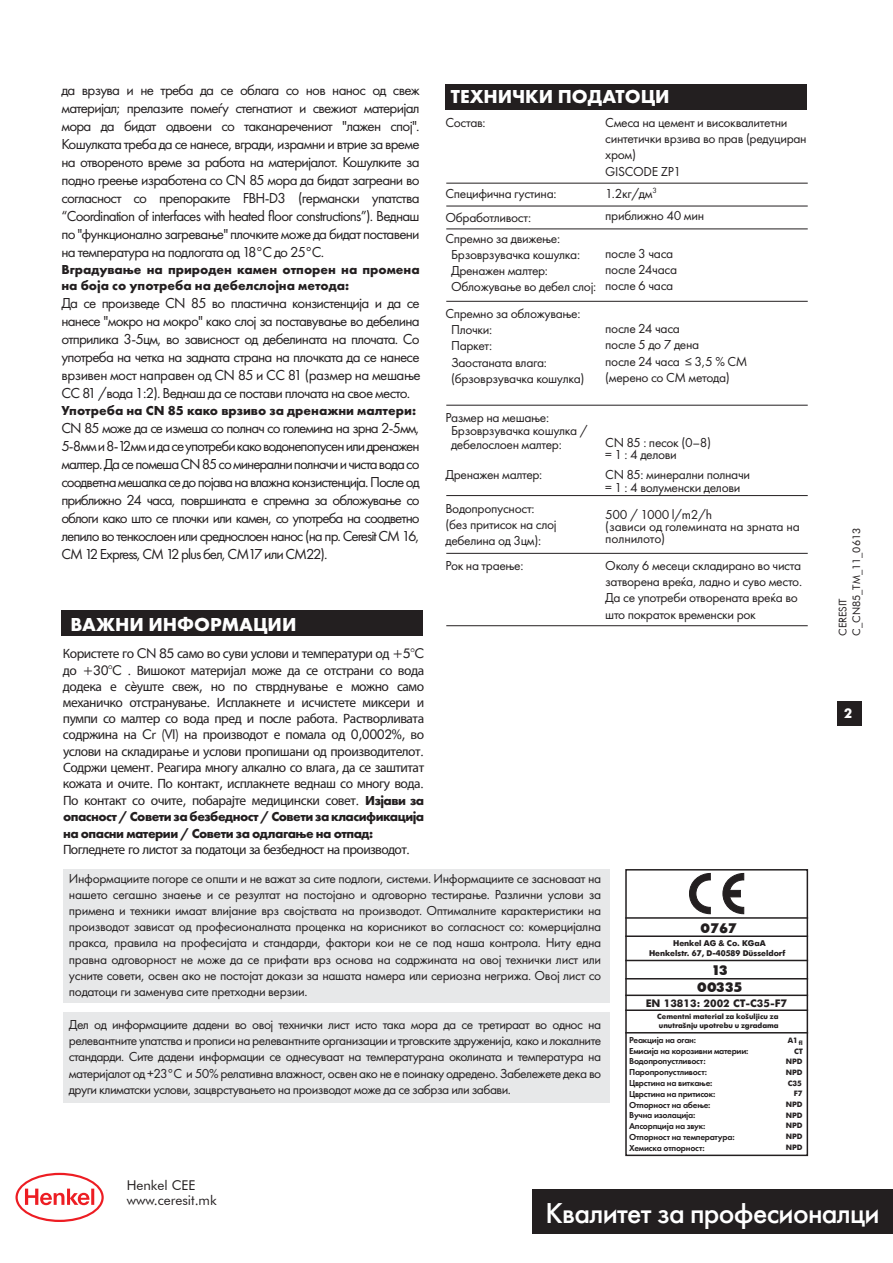
<style>
.page{position:relative;width:893px;height:1263px;background:#fff}
.page>*{position:absolute;margin:0;border:0;box-sizing:border-box;transform-origin:0 0}
.t1{font:28.5px "Futura Futuris";letter-spacing:-.025em;color:#fff}
.t2{font:700 19.5px "Futura PT";color:#fff}
.t3{font:15px/18px "Futura PT";letter-spacing:-.05em;color:#231f20;text-align:justify}
.t4{font:13.5px/16.2px "Futura PT";letter-spacing:-.025em;color:#231f20}
.t5{font:13.5px/16.2px "Myriad Pro";letter-spacing:-.05em;color:#231f20;text-align:justify}
.t6{font:700 13.5px/16.2px "Futura PT";color:#231f20}
.t7{font:700 13.5px/16.5px "Futura PT";letter-spacing:-.035em;color:#231f20}
.t8{font:13.5px/15px "Futura BT";color:#231f20}
.t9{font:800 13.5px/16.6px "Futura Ciril";color:#231f20;text-align:center}
.t10{font:700 13.5px "Futura Futuris";color:#fff}
.t11{font:10.5px/13.8px "Futura EU";color:#231f20}
.t12{font:700 10.5px "Futura EU";color:#231f20}
.t13{font:600 9px/10.8px "Futura PT";letter-spacing:-.025em;color:#231f20}
.t14{font:700 8.25px/10.8px "Futura Futuris";color:#231f20;text-align:center}
.t15{font:700 7.5px/9px "Futura Futuris";color:#231f20}
.t16{font:700 7.5px/10.6px "Futura EU";color:#231f20;text-align:right}
.s1{font-family:"Futura EU"}
.s2{font-family:"Futura PT";font-weight:700}
</style>
<div class="page">
<div style="left:61px;top:610px;width:362px;height:26px;background:#231f20"></div>
<hr style="left:446px;top:183px;width:362px;height:1px;background:#231f20">
<hr style="left:446px;top:206px;width:362px;height:1px;background:#231f20">
<hr style="left:446px;top:229px;width:362px;height:1px;background:#231f20">
<hr style="left:446px;top:301px;width:362px;height:1px;background:#231f20">
<hr style="left:446px;top:405px;width:362px;height:1px;background:#231f20">
<hr style="left:446px;top:495px;width:362px;height:1px;background:#231f20">
<hr style="left:446px;top:553px;width:362px;height:1px;background:#231f20">
<hr style="left:446px;top:625px;width:362px;height:1px;background:#231f20">
<div style="left:445px;top:84px;width:361px;height:26px;background:#231f20"></div>
<div style="left:64px;top:1013px;width:546px;height:90px;background:#e7e8e9"></div>
<div style="left:64px;top:869px;width:546px;height:133px;background:#e7e8e9"></div>
<svg style="left:689px;top:873px;width:21px;height:41px"></svg>
<svg style="left:723px;top:873px;width:21px;height:41px"></svg>
<div style="left:729px;top:890px;width:11px;height:7px;background:#231f20"></div>
<div style="left:625px;top:869px;width:183px;height:287px;border:2px solid #231f20"></div>
<hr style="left:625px;top:917px;width:183px;height:2px;background:#231f20">
<hr style="left:625px;top:935px;width:183px;height:2px;background:#231f20">
<hr style="left:625px;top:960px;width:183px;height:1px;background:#231f20">
<hr style="left:625px;top:978px;width:183px;height:1px;background:#231f20">
<hr style="left:625px;top:994px;width:183px;height:2px;background:#231f20">
<hr style="left:625px;top:1009px;width:183px;height:2px;background:#231f20">
<hr style="left:625px;top:1032px;width:183px;height:1px;background:#231f20">
<div style="left:837px;top:702px;width:25px;height:24px;background:#231f20"></div>
<div style="left:532px;top:1189px;width:361px;height:45px;background:#231f20"></div>
<svg style="left:15px;top:1173px;width:89px;height:49px"></svg>
<p class="t3" style="left:61px;top:81px;width:360px">да врзува и не треба да се облага со нов нанос од свеж материјал; прелазите помеѓу стегнатиот и свежиот материјал мора да бидат одвоени со таканаречениот "лажен спој".<br>Кошулката треба да се нанесе, вгради, израмни и втрие за време на отвореното време за работа на материјалот. Кошулките за подно греење изработена со CN 85 мора да бидат загреани во согласност со препораките FBH-D3 (германски упатства “Coordination of interfaces with heated floor constructions”). Веднаш по "функционално загревање" плочките може да бидат поставени на температура на подлогата од 18°C до 25°C.</p>
<p class="t6" style="left:61px;top:261px;width:360px">Вградување на природен камен отпорен на промена на боја со употреба на дебелслојна метода:</p>
<p class="t3" style="left:61px;top:294px;width:361px">Да се произведе CN 85 во пластична конзистенција и да се нанесе "мокро на мокро" како слој за поставување во дебелина отприлика 3-5цм, во зависност од дебелината на плочата. Со употреба на четка на задната страна на плочката да се нанесе врзивен мост направен од CN 85 и CC 81 (размер на мешање CC 81 /вода 1:2). Веднаш да се постави плочата на свое место.</p>
<p class="t6" style="left:61px;top:402px;width:356px">Употреба на CN 85 како врзиво за дренажни малтери:</p>
<p class="t3" style="left:61px;top:418px;width:360px">CN 85 може да се измеша со полнач со големина на зрна 2-5мм, 5-8мм и 8-12мм и да се употреби како водонепопусен или дренажен малтер. Да се помеша CN 85 со минерални полначи и чиста вода со соодветна мешалка се до појава на влажна конзистенција. После од приближно 24 часа, површината е спремна за обложување со облоги како што се плочки или камен, со употреба на соодветно лепило во тенкослоен или среднослоен нанос (на пр. Ceresit CM 16, CM 12 Еxpress, CM 12 plus бел, CM17 или CM22).</p>
<h2 class="t2" style="left:70px;top:612px;width:227px">ВАЖНИ ИНФОРМАЦИИ</h2>
<p class="t5" style="left:63px;top:646px;width:363px">Користете го <span class="s1">CN 85</span> само во суви услови и температури од <span class="s1">+5°C </span>до <span class="s1">+30°C .</span> Вишокот материјал може да се отстрани со вода додека е с<span class="s1">è</span>уште свеж<span class="s1">,</span> но по стврднување е можно само механичко отстранување<span class="s1">.</span> Исплакнете и исчистете миксери и пумпи со малтер со вода пред и после работа<span class="s1">.</span> Растворливата содржина на <span class="s1">Cr (VI)</span> на производот е помала од <span class="s1">0,0002%,</span> во услови на складирање и услови пропишани од производителот<span class="s1">.<br></span>Содржи цемент<span class="s1">.</span> Реагира многу алкално со влага<span class="s1">,</span> да се заштитат кожата и очите<span class="s1">.</span> По контакт<span class="s1">,</span> исплакнете веднаш со многу вода<span class="s1">.<br></span>По контакт со очите<span class="s1">,</span> побарајте медицински совет<span class="s1">.</span> <span class="s2">Изјави за</span></p>
<p class="t7" style="left:63px;top:808px;width:363px">опасност / Совети за безбедност / Совети за класификација на опасни материи / Совети за одлагање на отпад:</p>
<p class="t5" style="left:63px;top:841px;width:349px">Погледнете го листот за податоци за безбедност на производот<span class="s1">.</span></p>
<h2 class="t2" style="left:451px;top:84px;width:220px">ТЕХНИЧКИ ПОДАТОЦИ</h2>
<p class="t4" style="left:445px;top:114px;width:42px">Состав:</p>
<p class="t4" style="left:445px;top:182px;width:113px;line-height:23.7px">Специфична густина:<br>Обработливост:</p>
<p class="t4" style="left:451px;top:230px;width:147px;text-indent:-6px">Спремно за движење:<br>Брзоврзувачка кошулка:<br>Дренажен малтер:<br>Обложување во дебел слој:</p>
<p class="t4" style="left:451px;top:305px;width:135px;text-indent:-6px">Спремно за обложување:<br>Плочки:<br>Паркет:<br>Заостаната влага: (брзоврзувачка кошулка)</p>
<p class="t4" style="left:451px;top:410px;width:138px;line-height:13.5px;text-indent:-6px">Размер на мешање:<br>Брзоврзувачка кошулка / дебелослоен малтер:</p>
<p class="t4" style="left:445px;top:466px;width:98px">Дренажен малтер:</p>
<p class="t4" style="left:445px;top:500px;width:113px">Водопропусност: (без притисок на слој дебелина од 3цм):</p>
<p class="t4" style="left:445px;top:558px;width:80px">Рок на траење:</p>
<p class="t4" style="left:605px;top:114px;width:203px">Смеса на цемент и високвалитетни синтетички врзива во прав (редуциран хром)<br>GISCODE ZP1</p>
<p class="t4" style="left:605px;top:182px;width:100px;line-height:22.5px">1.2кг/дм<sup>3 </sup>приближно 40 мин</p>
<p class="t4" style="left:605px;top:245px;width:73px">после 3 часа после 24часа после 6 часа</p>
<p class="t4" style="left:605px;top:320px;width:144px">после 24 часа<br>после 5 до 7 дена<br>после 24 часа ≤ 3,5 % CM (мерено со CM метода)</p>
<p class="t4" style="left:605px;top:437px;width:107px;line-height:12px">CN 85 : песок (0–8) = 1 : 4 делови</p>
<p class="t4" style="left:605px;top:467px;width:146px;line-height:13.5px">CN 85: минерални полначи = 1 : 4 волуменски делови</p>
<p class="t4" style="left:605px;top:508px;width:196px;line-height:12px">500 / 1000 l/m2/h<br>(зависи од големината на зрната на полнилото)</p>
<p class="t4" style="left:605px;top:557px;width:198px">Околу 6 месеци складирано во чиста затворена вреќа, ладно и суво место.<br>Да се употреби отворената вреќа во што пократок временски рок</p>
<p class="t4" style="left:69px;top:870px;width:534px;text-align:justify">Информациите погоре се општи и не важат за сите подлоги, системи. Информациите се засноваат на нашето сегашно знаење и се резултат на постојано и одговорно тестирање. Различни услови за примена и техники имаат влијание врз својствата на производот. Оптималните карактеристики на производот зависат од професионалната проценка на корисникот во согласност со: комерцијална пракса, правила на професијата и стандарди, фактори кои не се под наша контрола. Ниту една правна одговорност не може да се прифати врз основа на содржината на овој технички лист или усните совети, освен ако не постојат докази за нашата намера или сериозна негрижа. Овој лист со податоци ги заменува сите претходни верзии.</p>
<p class="t4" style="left:69px;top:1016px;width:534px;text-align:justify">Дел од информациите дадени во овој технички лист исто така мора да се третираат во однос на релевантните упатства и прописи на релевантните организации и трговските здруженија, како и локалните стандарди. Сите дадени информации се однесуваат на температурана околината и температура на материјалот од +23°C и 50% релативна влажност, освен ако не е поинаку одредено. Забележете дека во други климатски услови, зацврстувањето на производот може да се забрза или забави.</p>
<p class="t9" style="left:700px;top:920px;width:38px">0767</p>
<p class="t14" style="left:649px;top:938px;width:138px">Henkel AG &amp; Co. KGaA<br>Henkelstr. 67, D-40589 Düsseldorf</p>
<p class="t9" style="left:697px;top:963px;width:47px">13<br>00335</p>
<p class="t12" style="left:646px;top:997px;width:143px">EN 13813: 2002 CT-C35-F7</p>
<p class="t15" style="left:657px;top:1012px;width:123px">Cementni material za košuljicu za unutrašnju upotrebu u zgradama</p>
<p class="t16" style="left:786px;top:1035px;width:19px">A1<sub>fl<br></sub>CT<br>NPD<br>NPD<br>C35<br>F7<br>NPD<br>NPD<br>NPD<br>NPD<br>NPD</p>
<p class="t13" style="left:629px;top:1034px;width:121px">Реакција на оган:<br>Емисија на корозивни материи:<br>Водопропустливост:<br>Паропропустливост:<br>Цврстина на виткање:<br>Цврстина на притисок:<br>Отпорност на абење:<br>Вучна изолација:<br>Апсорпција на звук:<br>Отпорност на температура:<br>Хемиска отпорност:</p>
<p class="t11" style="left:836px;top:636px;width:110px;rotate:-90deg">CERESIT<br>C_CN85_TM_11_0613</p>
<p class="t10" style="left:844px;top:705px;width:10px">2</p>
<p class="t8" style="left:127px;top:1178px;width:92px">Henkel CEE www.ceresit.mk</p>
<h1 class="t1" style="left:545px;top:1195px;width:336px">Квалитет за професионалци</h1>
</div>
